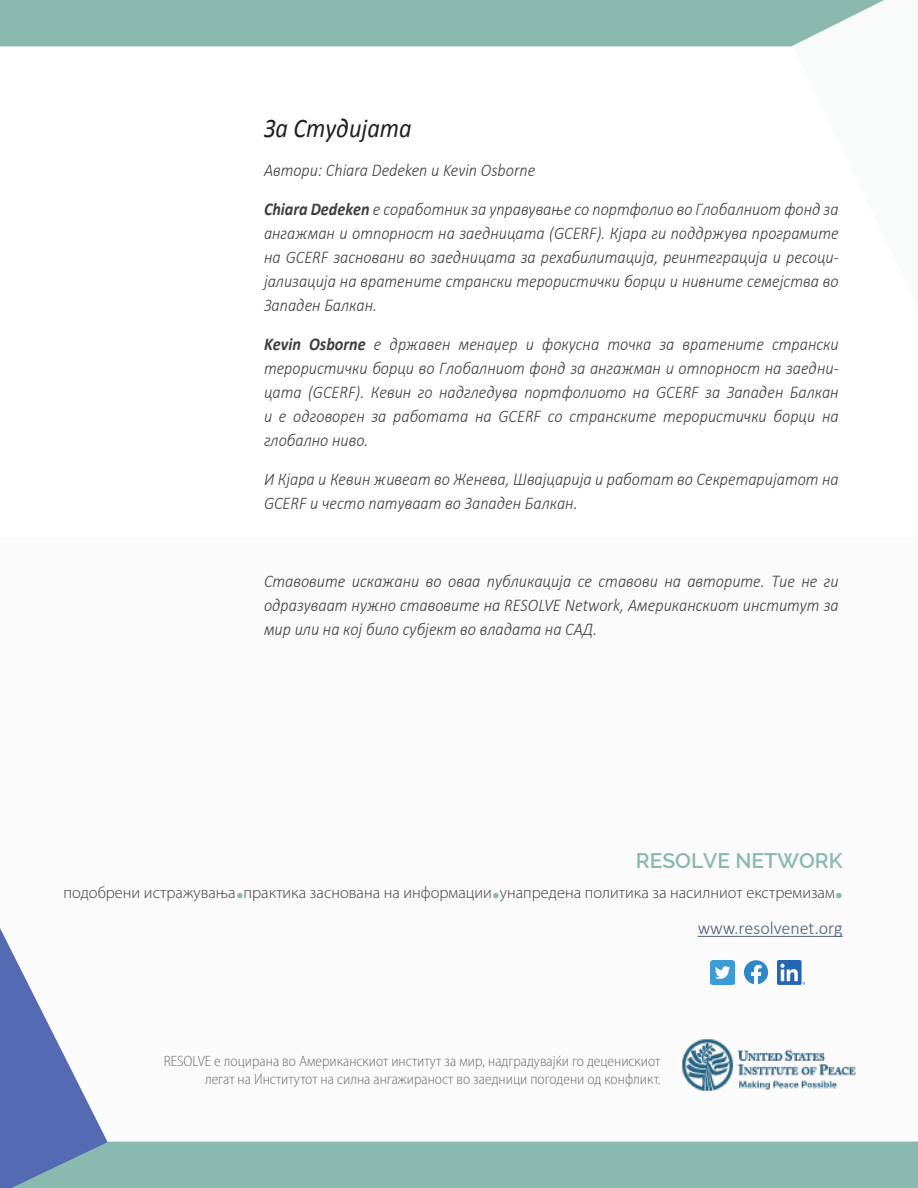
<style>
.page{position:relative;width:918px;height:1188px;background:#fff}
.page>*{position:absolute;margin:0;border:0;box-sizing:border-box;transform-origin:0 0}
.Body_Text_-_Align_Le{font:italic 27px "Calibri";color:#231f20;scale:.9 1}
.Pull_Text_-_Align_Ri{font:600 21px "Raleway";color:#8ab9af}
.Body_Text_-_Align_Le-2{font:italic 300 18px/24px "Calibri";color:#3e3e3f;text-align:justify;scale:.9 1}
.Pull_Text_-_Align_Ri-2{font:300 18px "Calibri";color:#4e607b}
.Pull_Text_-_Align_Ri-3{font:300 16.5px "Myriad Pro";color:#3e3e3f}
.Default{font:300 semi-condensed 15px/18px "Myriad Pro";color:#6c6d70;text-align:right}
.s1{font-weight:700}
.s2{font-weight:700;font-size:30px;color:#8ab9af}
</style>
<div class="page">
<div style="left:0;top:0;width:884px;height:46px;background:#8ab9af"></div>
<div style="left:0;top:537px;width:918px;height:651px;background:#fbfbfc"></div>
<svg style="left:0;top:928px;width:918px;height:260px"></svg>
<img style="left:777px;top:960px;width:28px;height:24px">
<img style="left:711px;top:960px;width:24px;height:24px">
<img style="left:680px;top:1037px;width:176px;height:55px">
<p class="Body_Text_-_Align_Le" style="left:264px;top:112px;width:165px">За Студијата</p>
<p class="Body_Text_-_Align_Le-2" style="left:264px;top:158px;width:303px">Автори: Chiara Dedeken и Kevin Osborne</p>
<p class="Body_Text_-_Align_Le-2" style="left:264px;top:197px;width:640px"><span class="s1">Chiara Dedeken</span> е соработник за управување со портфолио во Глобалниот фонд за ангажман и отпорност на заедницата (GCERF). Кјара ги поддржува програмите на GCERF засновани во заедницата за рехабилитација, реинтеграција и ресоци&shy;јализација на вратените странски терористички борци и нивните семејства во Западен Балкан.</p>
<p class="Body_Text_-_Align_Le-2" style="left:264px;top:332px;width:640px"><span class="s1">Kevin Osborne</span> е државен менаџер и фокусна точка за вратените странски терористички борци во Глобалниот фонд за ангажман и отпорност на заедни&shy;цата (GCERF). Кевин го надгледува портфолиото на GCERF за Западен Балкан и е одговорен за работата на GCERF со странските терористички борци на глобално ниво.</p>
<p class="Body_Text_-_Align_Le-2" style="left:264px;top:467px;width:640px">И Кјара и Кевин живеат во Женева, Швајцарија и работат во Секретаријатот на<br>GCERF и често патуваат во Западен Балкан.</p>
<p class="Body_Text_-_Align_Le-2" style="left:264px;top:569px;width:640px">Ставовите искажани во оваа публикација се ставови на авторите. Тие не ги одразуваат нужно ставовите на RESOLVE Network, Американскиот институт за мир или на кој било субјект во владата на САД.</p>
<p class="Pull_Text_-_Align_Ri" style="left:636px;top:849px;width:208px">RESOLVE NETWORK</p>
<p class="Pull_Text_-_Align_Ri-3" style="left:63px;top:883px;width:781px">подобрени истражувања<span class="s2">.</span>практика заснована на информации<span class="s2">.</span>унапредена политика за насилниот екстремизам<span class="s2">.</span></p>
<p class="Pull_Text_-_Align_Ri-2" style="left:698px;top:917px;width:146px">www.resolvenet.org</p>
<p class="Default" style="left:164px;top:1052px;width:498px">RESOLVE е лоцирана во Американскиот институт за мир, надградувајќи го деценискиот легат на Институтот на силна ангажираност во заедници погодени од конфликт.</p>
</div>
